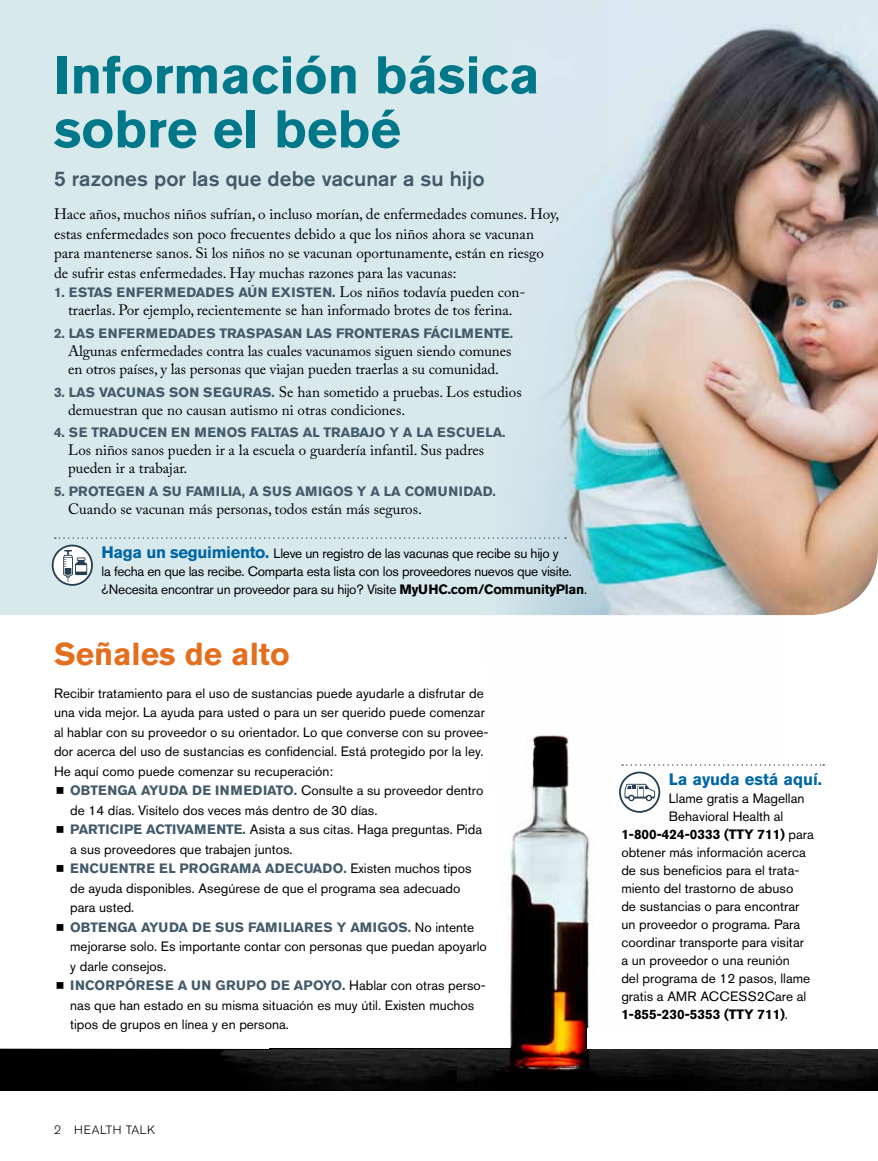
<style>
.page{position:relative;width:878px;height:1161px;background:#fff}
.page>*{position:absolute;margin:0;border:0;box-sizing:border-box;transform-origin:0 0}
.t1{font:700 52.5px/54px "Akzidenz Grotesk BE";color:#00788a}
.t2{font:700 31.5px "Akzidenz Grotesk BE";color:#e36f1e}
.t3{font:500 21px "Akzidenz Grotesk BE";color:#425a69}
.t4{font:700 16.5px "Akzidenz Grotesk BE";color:#0065a4}
.t5{font:15px/19.5px "Adobe Caslon Pro";color:#000}
.t6{font:13.5px/19.5px "Akzidenz Grotesk BE";color:#000}
.t7{font:13.5px/18px "Akzidenz Grotesk BE";letter-spacing:-.02em;color:#000}
.t8{font:700 13.5px "Akzidenz Grotesk BE";letter-spacing:.02em;color:#425a69}
.t9{font:700 13.5px "Akzidenz Grotesk BE";letter-spacing:.04em;color:#425a69}
.t10{font:700 13.5px "Akzidenz Grotesk BE";color:#425a69}
.t11{font:700 13.5px "Akzidenz Grotesk BE";letter-spacing:-.005em;color:#425a69}
.t12{font:700 13.5px "Akzidenz Grotesk BE";color:#000}
.t13{font:300 12px "Akzidenz Grotesk BE";letter-spacing:.05em;color:#000}
.s1{font-family:"Adobe Caslon Pro";font-weight:400;font-size:15px;color:#000}
.s2{font-family:"Akzidenz Grotesk BE";font-weight:700;font-size:13.5px;color:#425a69}
.s3{font-weight:700;font-size:16.5px;color:#0065a4}
.s4{font-weight:700}
.s5{font-weight:700;color:#425a69}
.s6{font-weight:400}
</style>
<div class="page">
<img style="left:785px;top:1049px;width:93px;height:42px">
<img style="left:0;top:615px;width:785px;height:476px">
<img style="left:0;top:1050px;width:456px;height:41px">
<div style="left:0;top:0;width:496px;height:615px;background:#d8e9ec"></div>
<img style="left:496px;top:0;width:382px;height:615px">
<svg style="left:55px;top:537px;width:511px;height:2px"></svg>
<svg style="left:52px;top:545px;width:41px;height:41px"></svg>
<svg style="left:622px;top:764px;width:202px;height:2px"></svg>
<svg style="left:619px;top:772px;width:41px;height:41px"></svg>
<div style="left:587px;top:1029px;width:291px;height:20px;background:#fff"></div>
<svg style="left:57px;top:787px;width:6px;height:7px"></svg>
<svg style="left:57px;top:826px;width:6px;height:7px"></svg>
<svg style="left:57px;top:865px;width:6px;height:7px"></svg>
<svg style="left:57px;top:924px;width:6px;height:7px"></svg>
<svg style="left:57px;top:982px;width:6px;height:7px"></svg>
<h1 class="t1" style="left:54px;top:48px;width:487px">INFORMACIÓN BÁSICA<br>SOBRE EL BEBÉ</h1>
<h3 class="t3" style="left:54px;top:166px;width:432px">5 razones por las que debe vacunar a su hijo</h3>
<p class="t5" style="left:54px;top:204px;width:506px">Hace años, muchos niños sufrían, o incluso morían, de enfermedades comunes. Hoy, estas enfermedades son poco frecuentes debido a que los niños ahora se vacunan para mantenerse sanos. Si los niños no se vacunan oportunamente, están en riesgo de sufrir estas enfermedades. Hay muchas razones para las vacunas:</p>
<p class="t9" style="left:54px;top:285px;width:473px">1. ESTAS ENFERMEDAD ES AÚN EXISTEN. <span class="s1">Los niños todavía pueden con-</span></p>
<p class="t5" style="left:68px;top:300px;width:446px">traerlas. Por ejemplo, recientemente se han informado brotes de tos ferina.</p>
<p class="t11" style="left:54px;top:325px;width:460px">2. LAS ENFERMEDAD ES TRASPASAN LAS FRONTERAS FÁCILMENTE.</p>
<p class="t5" style="left:68px;top:342px;width:445px;line-height:18px">Algunas enfermedades contra las cuales vacunamos siguen siendo comunes en otros países, y las personas que viajan pueden traerlas a su comunidad.</p>
<p class="t5" style="left:68px;top:382px;width:455px;line-height:18px;text-indent:-14px"><span class="s2">3. LAS VACU NAS SON SEGU RAS.</span> Se han sometido a pruebas. Los estudios demuestran que no causan autismo ni otras condiciones.</p>
<p class="t8" style="left:54px;top:425px;width:394px">4. SE TRADUCEN EN MENOS FALTAS AL TRABAJO Y A LA ESC</p>
<p class="t8" style="left:465px;top:425px;width:20px">UELA</p>
<p class="t8" style="left:502px;top:425px;width:5px">.</p>
<p class="t5" style="left:68px;top:441px;width:417px;line-height:18px">Los niños sanos pueden ir a la escuela o guardería infantil. Sus padres pueden ir a trabajar.</p>
<p class="t8" style="left:54px;top:484px;width:443px">5. PROTEG EN A SU FAMILIA, A SUS AMIGOS Y A LA COMUNIDAD.</p>
<p class="t5" style="left:68px;top:499px;width:355px">Cuando se vacunan más personas, todos están más seguros.</p>
<p class="t7" style="left:102px;top:545px;width:487px"><span class="s3">HAGA UN SEGUIMIENTO.</span> Lleve un registro de las vacunas que recibe su hijo y<br>la fecha en que las recibe. Comparta esta lista con los proveedores nuevos que visite. ¿Necesita encontrar un proveedor para su hijo? Visite <span class="s4">MYUHC.COM/COMMUNITYPLAN</span>.</p>
<h2 class="t2" style="left:54px;top:635px;width:237px">SEÑALES DE ALTO</h2>
<p class="t6" style="left:54px;top:683px;width:436px">Recibir tratamiento para el uso de sustancias puede ayudarle a disfrutar de una vida mejor. La ayuda para usted o para un ser querido puede comenzar al hablar con su proveedor o su orientador. Lo que converse con su provee&shy;dor acerca del uso de sustancias es confidencial. Está protegido por la ley.<br>He aquí como puede comenzar su recuperación:</p>
<p class="t10" style="left:70px;top:783px;width:155px">OBTENGA AYUDA DE INME</p>
<p class="t6" style="left:70px;top:781px;width:414px;text-indent:182px"><span class="s5">DIATO.</span> Consulte a su proveedor dentro de 14 días. Visítelo dos veces más dentro de 30 días.</p>
<p class="t10" style="left:70px;top:822px;width:126px">PARTICI PE ACTIVAMEN</p>
<p class="t6" style="left:70px;top:820px;width:413px;text-indent:156px"><span class="s5">TE.</span> Asista a sus citas. Haga preguntas. Pida a sus proveedores que trabajen juntos.</p>
<p class="t8" style="left:70px;top:861px;width:11px">ENC</p>
<p class="t8" style="left:99px;top:861px;width:133px">UENTRE EL PROGRAMA</p>
<p class="t6" style="left:70px;top:859px;width:403px;text-indent:195px"><span class="s5">ADECUADO.</span> Existen muchos tipos de ayuda disponibles. Asegúrese de que el programa sea adecuado para usted.</p>
<p class="t10" style="left:70px;top:919px;width:188px">OBTENGA AYUDA DE SUS FAMILIARES</p>
<p class="t8" style="left:337px;top:919px;width:24px">Y AMI</p>
<p class="t6" style="left:70px;top:917px;width:418px;text-indent:307px"><span class="s5">GOS.</span> No intente mejorarse solo. Es importante contar con personas que puedan apoyarlo y darle consejos.</p>
<p class="t8" style="left:70px;top:978px;width:10px">INCOR</p>
<p class="t8" style="left:115px;top:978px;width:31px">PÓRESE</p>
<p class="t9" style="left:178px;top:978px;width:146px">A UN GRUPO DE APOYO</p>
<p class="t6" style="left:70px;top:976px;width:417px;text-indent:272px"><span class="s5">.</span> Hablar con otras perso&shy;nas que han estado en su misma situación es muy útil. Existen muchos tipos de grupos en línea y en persona.</p>
<p class="t4" style="left:669px;top:770px;width:154px">LA AYUDA ESTÁ AQUÍ.</p>
<p class="t6" style="left:669px;top:789px;width:137px">Llame gratis a Magellan</p>
<p class="t6" style="left:669px;top:807px;width:116px">Behavioral Health al</p>
<p class="t12" style="left:621px;top:827px;width:194px">1-800-424-0333 (TTY 711) <span class="s6">para</span></p>
<p class="t6" style="left:621px;top:843px;width:186px">obtener más información acerca</p>
<p class="t6" style="left:621px;top:861px;width:180px">de sus beneficios para el trata-</p>
<p class="t6" style="left:621px;top:879px;width:174px">miento del trastorno de abuso</p>
<p class="t6" style="left:621px;top:897px;width:179px">de sustancias o para encontrar</p>
<p class="t6" style="left:621px;top:915px;width:180px">un proveedor o programa. Para</p>
<p class="t6" style="left:621px;top:933px;width:184px">coordinar transporte para visitar</p>
<p class="t6" style="left:621px;top:951px;width:170px">a un proveedor o una reunión</p>
<p class="t6" style="left:621px;top:969px;width:190px">del programa de 12 pasos, llame</p>
<p class="t6" style="left:621px;top:987px;width:187px">gratis a AMR ACCESS2Care al</p>
<p class="t12" style="left:621px;top:1007px;width:168px">1-855-230-5353 (TTY 711)<span class="s6">.</span></p>
<p class="t13" style="left:54px;top:1123px;width:103px">2 HEALTH TALK</p>
</div>
